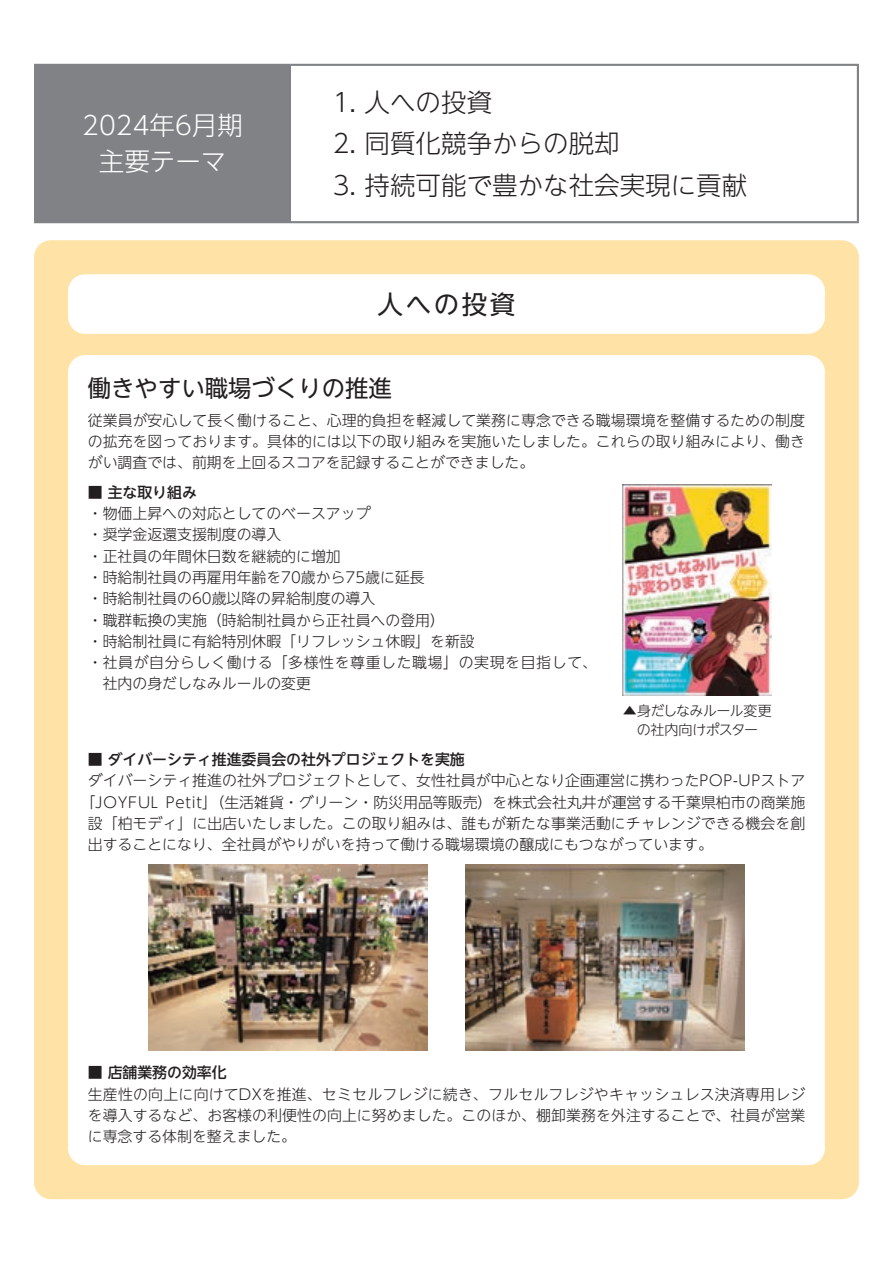
<style>
.page{position:relative;width:893px;height:1263px;background:#fff}
.page>*{position:absolute;margin:0;border:0;box-sizing:border-box;transform-origin:0 0}
.t1{font:300 25.5px "UD Shin Go NT Pr 6 N";color:#231f20}
.t2{font:300 25.5px/36.2px "UD Shin Go NT Pr 6 N";color:#fff;text-align:center}
.t3{font:25.5px "UD Shin Go NT Pr 6 N";letter-spacing:.1em;color:#231f20}
.t4{font:23.4px "UD Shin Go NT Pr 6 N";color:#231f20}
.t5{font:300 14.85px/21.3px "UD Shin Go NT Pr 6 N";color:#231f20;text-align:justify}
.t6{font:500 14.85px "UD Shin Go NT Pr 6 N";color:#231f20}
.t7{font:300 14.85px "UD Shin Go NT Pr 6 N";letter-spacing:.04em;color:#231f20}
.t8{font:300 14.1px/19.2px "UD Shin Go NT Pr 6 N";letter-spacing:-.045em;color:#231f20;text-align:center}
</style>
<div class="page">
<div style="left:34px;top:240px;width:825px;height:959px;background:#ffe2a5;border-radius:17px"></div>
<div style="left:68px;top:274px;width:757px;height:60px;background:#fff;border-radius:17px"></div>
<div style="left:68px;top:355px;width:757px;height:810px;background:#fff;border-radius:17px"></div>
<div style="left:35px;top:65px;width:255px;height:157px;background:#808285"></div>
<hr style="left:34px;top:64px;width:256px;height:2px;background:#808285">
<hr style="left:34px;top:66px;width:2px;height:155px;background:#808285">
<hr style="left:290px;top:64px;width:569px;height:2px;background:#808285">
<hr style="left:857px;top:66px;width:2px;height:155px;background:#808285">
<hr style="left:34px;top:221px;width:256px;height:2px;background:#808285">
<hr style="left:290px;top:221px;width:569px;height:2px;background:#808285">
<img style="left:623px;top:485px;width:149px;height:210px">
<img style="left:149px;top:865px;width:278px;height:185px">
<img style="left:466px;top:865px;width:278px;height:185px">
<h1 class="t2" style="left:82px;top:106px;width:162px">2024年6月期主要テーマ</h1>
<h1 class="t1" style="left:333px;top:81px;width:161px">1. 人への投資</h1>
<h1 class="t1" style="left:333px;top:123px;width:288px">2. 同質化競争からの脱却</h1>
<h1 class="t1" style="left:333px;top:164px;width:416px">3. 持続可能で豊かな社会実現に貢献</h1>
<h1 class="t3" style="left:378px;top:283px;width:139px">人への投資</h1>
<h2 class="t4" style="left:88px;top:369px;width:306px">働きやすい職場づくりの推進</h2>
<p class="t5" style="left:88px;top:409px;width:719px">従業員が安心して長く働けること、心理的負担を軽減して業務に専念できる職場環境を整備するための制度の拡充を図っております。具体的には以下の取り組みを実施いたしました。これらの取り組みにより、働きがい調査では、前期を上回るスコアを記録することができました。</p>
<p class="t6" style="left:88px;top:480px;width:111px">■ 主な取り組み</p>
<p class="t5" style="left:88px;top:502px;width:284px">・物価上昇への対応としてのベースアップ</p>
<p class="t5" style="left:88px;top:524px;width:195px">・奨学金返還支援制度の導入</p>
<p class="t5" style="left:88px;top:545px;width:254px">・正社員の年間休日数を継続的に増加</p>
<p class="t5" style="left:88px;top:566px;width:338px">・時給制社員の再雇用年齢を70歳から75歳に延長</p>
<p class="t5" style="left:88px;top:587px;width:289px">・時給制社員の60歳以降の昇給制度の導入</p>
<p class="t5" style="left:88px;top:609px;width:359px">・職群転換の実施（時給制社員から正社員への登用）</p>
<p class="t5" style="left:88px;top:630px;width:388px">・時給制社員に有給特別休暇「リフレッシュ休暇」を新設</p>
<p class="t7" style="left:88px;top:650px;width:511px">・社員が自分らしく働ける「多様性を尊重した職場」の実現を目指して、</p>
<p class="t5" style="left:103px;top:672px;width:210px">社内の身だしなみルールの変更</p>
<p class="t8" style="left:623px;top:701px;width:150px">▲身だしなみルール変更の社内向けポスター</p>
<p class="t6" style="left:88px;top:747px;width:379px">■ ダイバーシティ推進委員会の社外プロジェクトを実施</p>
<p class="t5" style="left:88px;top:769px;width:719px">ダイバーシティ推進の社外プロジェクトとして、女性社員が中心となり企画運営に携わったPOP-UPストア</p>
<p class="t5" style="left:80px;top:791px;width:726px">「JOYFUL Petit」（生活雑貨・グリーン・防災用品等販売）を株式会社丸井が運営する千葉県柏市の商業施</p>
<p class="t5" style="left:88px;top:812px;width:719px">設「柏モディ」に出店いたしました。この取り組みは、誰もが新たな事業活動にチャレンジできる機会を創</p>
<p class="t5" style="left:88px;top:833px;width:627px">出することになり、全社員がやりがいを持って働ける職場環境の醸成にもつながっています。</p>
<p class="t6" style="left:88px;top:1061px;width:140px">■ 店舗業務の効率化</p>
<p class="t5" style="left:88px;top:1083px;width:719px">生産性の向上に向けてDXを推進、セミセルフレジに続き、フルセルフレジやキャッシュレス決済専用レジを導入するなど、お客様の利便性の向上に努めました。このほか、棚卸業務を外注することで、社員が営業に専念する体制を整えました。</p>
</div>
